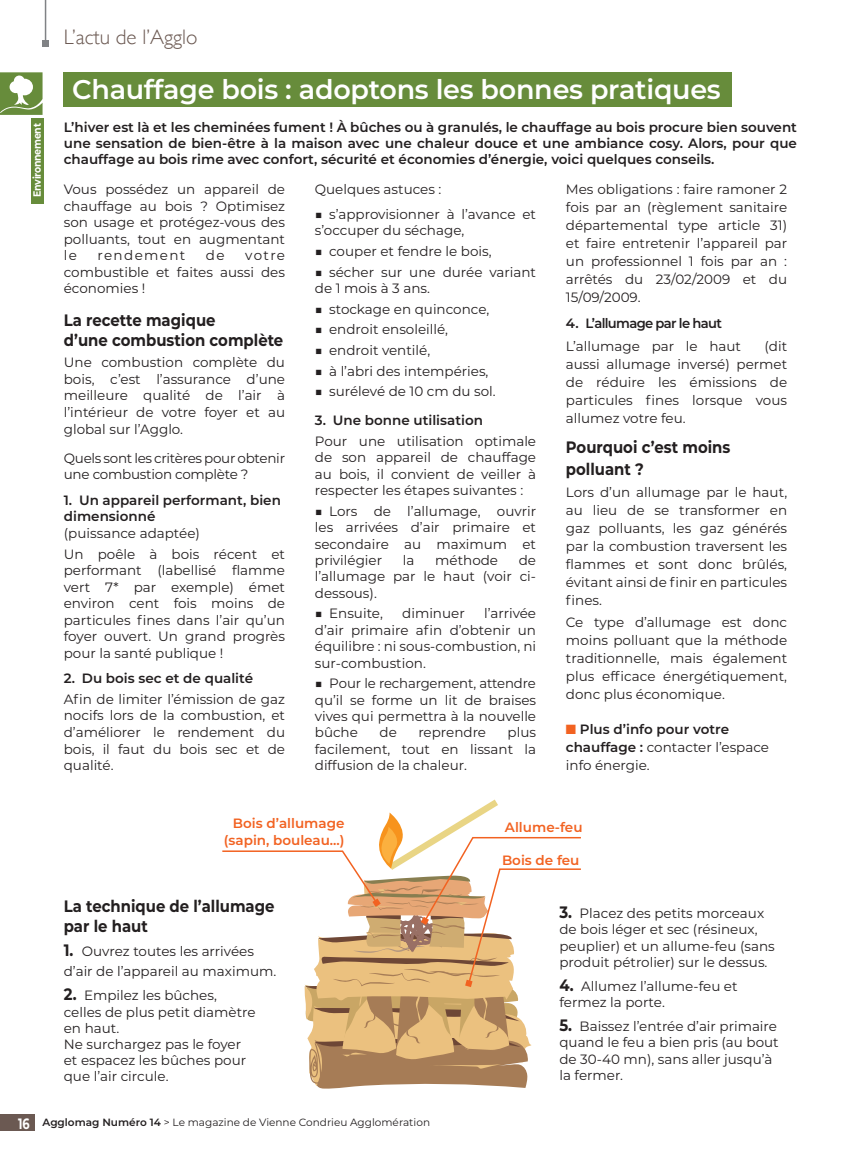
<style>
.page{position:relative;width:851px;height:1149px;background:#fff}
.page>*{position:absolute;margin:0;border:0;box-sizing:border-box;transform-origin:0 0}
.t1{font:600 27px "Montserrat";letter-spacing:-.01em;color:#fff}
.t2{font:300 21px "Gill Sans";color:#6b5952}
.t3{font:700 16.5px/21.6px "Montserrat";color:#231f20;scale:.9 1}
.t4{font:700 15px "Montserrat";color:#fff;scale:.75 1}
.t5{font:13.5px/16.5px "Montserrat";color:#231f20;text-align:justify}
.t6{font:600 13.5px/16.2px "Montserrat";color:#231f20}
.t7{font:13.5px/16.5px "Montserrat";letter-spacing:-.02em;color:#231f20}
.t8{font:600 13.5px "Montserrat";color:#f26221}
.t9{font:600 13.5px "Montserrat";letter-spacing:-.05em;color:#231f20}
.t10{font:13.5px "Montserrat";letter-spacing:.1em;color:#231f20}
.t11{font:10.5px "Montserrat";color:#231f20}
.t12{font:700 10.5px "Montserrat";letter-spacing:-.03em;color:#fff;scale:.9 1}
.s1{font-weight:600}
.s2{color:#f26221}
.s3{font-weight:400}
.s4{font-weight:700;font-size:16.5px}
</style>
<div class="page">
<div style="left:0;top:1114px;width:34px;height:16px;background:#6b5952"></div>
<div style="left:64px;top:72px;width:667px;height:34px;background:#678c3b"></div>
<hr style="left:45px;top:0;width:1px;height:44px;background:#808285">
<svg style="left:43px;top:41px;width:6px;height:6px"></svg>
<div style="left:31px;top:119px;width:12px;height:85px;background:#678c3b"></div>
<svg style="left:0;top:72px;width:43px;height:43px"></svg>
<svg style="left:222px;top:799px;width:359px;height:289px"></svg>
<p class="t12" style="left:30px;top:197px;width:83px;rotate:-90deg">Environnement</p>
<p class="t2" style="left:64px;top:21px;width:135px">L’actu de l’Agglo</p>
<p class="t1" style="left:72px;top:70px;width:650px">Chauffage bois : adoptons les bonnes pratiques</p>
<p class="t6" style="left:64px;top:118px;width:734px;text-align:justify">L’hiver est là et les cheminées fument ! À bûches ou à granulés, le chauffage au bois procure bien souvent une sensation de bien-être à la maison avec une chaleur douce et une ambiance cosy. Alors, pour que chauffage au bois rime avec confort, sécurité et économies d’énergie, voici quelques conseils.</p>
<p class="t5" style="left:64px;top:180px;width:223px">Vous possédez un appareil de chauffage au bois ? Optimisez son usage et protégez-vous des polluants, tout en augmentant le</p>
<p class="t5" style="left:566px;top:180px;width:223px;line-height:18px">Mes obligations : faire ramoner 2 fois par an (règlement sanitaire départemental type article 31) et faire entretenir l’appareil par un professionnel 1 fois par an : arrêtés du 23/02/2009 et du 15/09/2009.</p>
<p class="t9" style="left:566px;top:314px;width:157px">4. L’allumage par le haut</p>
<p class="t5" style="left:566px;top:337px;width:177px">L’allumage par le haut</p>
<p class="t5" style="left:315px;top:180px;width:128px">Quelques astuces :</p>
<p class="t5" style="left:315px;top:205px;width:223px"><span class="s1">■</span> s’approvisionner à l’avance et s’occuper du séchage,</p>
<p class="t5" style="left:315px;top:242px;width:178px"><span class="s1">■</span> couper et fendre le bois,</p>
<p class="t5" style="left:315px;top:263px;width:223px"><span class="s1">■</span> sécher sur une durée variant de 1 mois à 3 ans.</p>
<p class="t5" style="left:315px;top:300px;width:176px"><span class="s1">■</span> stockage en quinconce,</p>
<p class="t5" style="left:315px;top:320px;width:135px"><span class="s1">■</span> endroit ensoleillé,</p>
<p class="t5" style="left:315px;top:341px;width:117px"><span class="s1">■</span> endroit ventilé,</p>
<p class="t5" style="left:315px;top:362px;width:175px"><span class="s1">■</span> à l’abri des intempéries,</p>
<p class="t5" style="left:315px;top:382px;width:182px"><span class="s1">■</span> surélevé de 10 cm du sol.</p>
<p class="t6" style="left:315px;top:411px;width:169px">3. Une bonne utilisation</p>
<p class="t5" style="left:315px;top:432px;width:223px">Pour une utilisation optimale de son appareil de chauffage au bois, il convient de veiller à respecter les étapes suivantes :</p>
<p class="t5" style="left:315px;top:502px;width:223px"><span class="s1">■</span> Lors de l’allumage, ouvrir les arrivées d’air primaire et secondaire au maximum et privilégier</p>
<p class="t10" style="left:97px;top:246px;width:89px">rendement</p>
<p class="t5" style="left:206px;top:246px;width:20px">de</p>
<p class="t5" style="left:64px;top:246px;width:223px;text-indent:181px">votre combustible et faites aussi des économies !</p>
<p class="t3" style="left:64px;top:309px;width:170px">La recette magique</p>
<p class="t3" style="left:64px;top:329px;width:245px">d’une combustion complète</p>
<p class="t5" style="left:64px;top:353px;width:223px">Une combustion complète du bois, c’est l’assurance d’une meilleure qualité de l’air à l’intérieur de votre foyer et au global sur l’Agglo.</p>
<p class="t7" style="left:64px;top:449px;width:223px">Quels sont les critères pour obtenir une combustion complète ?</p>
<p class="t6" style="left:64px;top:491px;width:218px">1. Un appareil performant, bien dimensionné</p>
<p class="t5" style="left:64px;top:524px;width:138px">(puissance adaptée)</p>
<p class="t5" style="left:64px;top:545px;width:223px">Un poêle à bois récent et performant (labellisé flamme vert 7* par exemple) émet environ cent fois moins de particules fines dans l’air qu’un foyer ouvert. Un grand progrès pour la santé publique !</p>
<p class="t6" style="left:64px;top:669px;width:191px">2. Du bois sec et de qualité</p>
<p class="t5" style="left:64px;top:690px;width:223px">Afin de limiter l’émission de gaz nocifs lors de la combustion, et d’améliorer le rendement du bois, il faut du bois sec et de qualité.</p>
<p class="t5" style="left:566px;top:336px;width:223px;line-height:18px;text-indent:198px">(dit aussi allumage inversé) permet de réduire les émissions de particules fines lorsque vous allumez votre feu.</p>
<p class="t3" style="left:566px;top:435px;width:184px">Pourquoi c’est moins polluant ?</p>
<p class="t5" style="left:566px;top:482px;width:223px;line-height:18px">Lors d’un allumage par le haut, au lieu de se transformer en gaz polluants, les gaz générés par la combustion traversent les flammes et sont donc brûlés, évitant ainsi de finir en particules fines.</p>
<p class="t5" style="left:566px;top:612px;width:223px;line-height:18px">Ce type d’allumage est donc moins polluant que la méthode traditionnelle, mais également plus efficace énergétiquement, donc plus économique.</p>
<p class="t6" style="left:566px;top:719px;width:204px;line-height:18px"><span class="s2">■</span> Plus d’info pour votre chauffage : <span class="s3">contacter l’espace info énergie.</span></p>
<p class="t5" style="left:315px;top:551px;width:223px;text-indent:204px">de l’allumage par le haut (voir ci&shy;dessous).</p>
<p class="t5" style="left:315px;top:604px;width:70px"><span class="s1">■</span> Ensuite,</p>
<p class="t5" style="left:402px;top:604px;width:64px">diminuer</p>
<p class="t5" style="left:403px;top:551px;width:13px">la</p>
<p class="t5" style="left:435px;top:551px;width:64px">méthode</p>
<p class="t5" style="left:315px;top:604px;width:223px;text-indent:169px">l’arrivée d’air primaire afin d’obtenir un équilibre : ni sous-combustion, ni sur-combustion.</p>
<p class="t5" style="left:315px;top:674px;width:222px"><span class="s1">■</span> Pour le rechargement, attendre</p>
<p class="t5" style="left:315px;top:691px;width:223px">qu’il se forme un lit de braises vives qui permettra à la nouvelle bûche</p>
<p class="t5" style="left:315px;top:723px;width:223px;text-indent:193px">plus facilement, tout en lissant la diffusion de la chaleur.</p>
<p class="t5" style="left:379px;top:723px;width:19px">de</p>
<p class="t5" style="left:418px;top:723px;width:69px">reprendre</p>
<p class="t8" style="left:233px;top:813px;width:113px">Bois d’allumage</p>
<p class="t8" style="left:224px;top:829px;width:122px">(sapin, bouleau...)</p>
<p class="t3" style="left:64px;top:894px;width:236px">La technique de l’allumage</p>
<p class="t3" style="left:64px;top:914px;width:95px">par le haut</p>
<p class="t5" style="left:64px;top:942px;width:191px"><span class="s4">1.</span> Ouvrez toutes les arrivées</p>
<p class="t5" style="left:64px;top:962px;width:214px">d’air de l’appareil au maximum.</p>
<p class="t5" style="left:64px;top:986px;width:154px"><span class="s4">2.</span> Empilez les bûches,</p>
<p class="t5" style="left:64px;top:1002px;width:193px">celles de plus petit diamètre</p>
<p class="t5" style="left:64px;top:1018px;width:57px">en haut.</p>
<p class="t5" style="left:64px;top:1035px;width:179px">Ne surchargez pas le foyer</p>
<p class="t5" style="left:64px;top:1051px;width:184px">et espacez les bûches pour</p>
<p class="t5" style="left:64px;top:1067px;width:106px">que l’air circule.</p>
<p class="t8" style="left:505px;top:817px;width:79px">Allume-feu</p>
<p class="t8" style="left:502px;top:850px;width:79px">Bois de feu</p>
<p class="t5" style="left:559px;top:904px;width:217px;text-align:left"><span class="s4">3.</span> Placez des petits morceaux de bois léger et sec (résineux, peuplier) et un allume-feu (sans produit pétrolier) sur le dessus.</p>
<p class="t5" style="left:559px;top:977px;width:180px"><span class="s4">4.</span> Allumez l’allume-feu et fermez la porte.</p>
<p class="t5" style="left:559px;top:1017px;width:221px;text-align:left"><span class="s4">5.</span> Baissez l’entrée d’air primaire quand le feu a bien pris (au bout de 30-40 mn), sans aller jusqu’à la fermer.</p>
<p class="t4" style="left:18px;top:1112px;width:17px">16</p>
<p class="t11" style="left:43px;top:1114px;width:389px"><span class="s1">Agglomag Numéro 14</span> &gt; Le magazine de Vienne Condrieu Agglomération</p>
</div>
